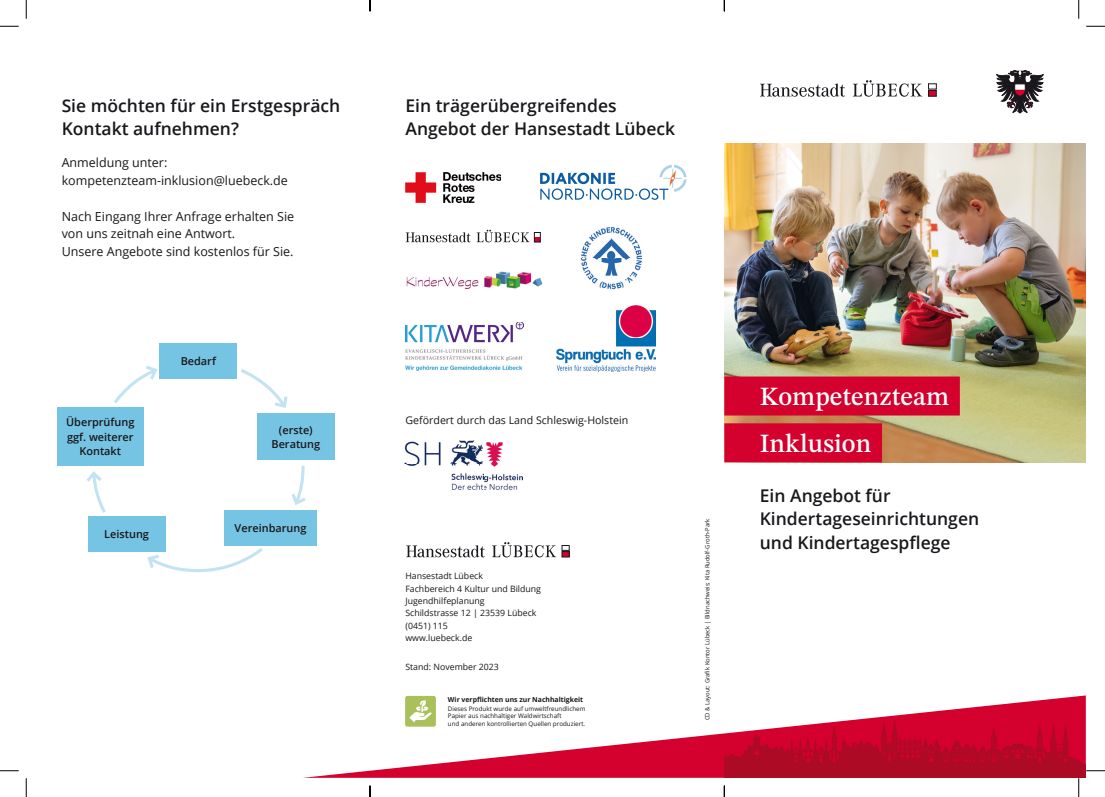
<style>
.page{position:relative;width:1105px;height:797px;background:#fff}
.page>*{position:absolute;margin:0;border:0;box-sizing:border-box;transform-origin:0 0}
.t1{font:500 26.25px/46.8px "STIX Two Text";color:#fff}
.t2{font:600 17.5px/23.4px "Open Sans";color:#1a171c}
.t3{font:12.5px/17.8px "Open Sans";color:#1a171c}
.t4{font:600 10.88px/14.2px "Open Sans";color:#1a171c;text-align:center}
.t5{font:10.62px "Open Sans";color:#1a171c}
.t6{font:8.75px/12.4px "Open Sans";color:#1a171c}
.t7{font:700 6.88px "Open Sans";color:#1a171c}
.t8{font:6.25px/7.5px "Open Sans";color:#1a171c}
.t9{font:5.88px "Open Sans";color:#1a171c}
</style>
<div class="page">
<svg style="left:311px;top:695px;width:775px;height:82px"></svg>
<img style="left:724px;top:143px;width:362px;height:319px">
<svg style="left:853px;top:80px;width:69px;height:17px"></svg>
<svg style="left:760px;top:83px;width:85px;height:14px"></svg>
<div style="left:928px;top:90px;width:8px;height:6px;background:#d4002d"></div>
<div style="left:928px;top:90px;width:8px;height:6px;border:1px solid #1a171c"></div>
<svg style="left:996px;top:70px;width:47px;height:43px"></svg>
<div style="left:724px;top:376px;width:236px;height:39px;background:#d4002d"></div>
<div style="left:724px;top:423px;width:158px;height:39px;background:#d4002d"></div>
<div style="left:405px;top:696px;width:31px;height:30px;background:#a9c05b;border-radius:2px"></div>
<svg style="left:409px;top:700px;width:23px;height:22px"></svg>
<svg style="left:86px;top:471px;width:20px;height:42px"></svg>
<svg style="left:145px;top:545px;width:121px;height:27px"></svg>
<svg style="left:291px;top:466px;width:15px;height:39px"></svg>
<svg style="left:114px;top:363px;width:46px;height:40px"></svg>
<div style="left:160px;top:343px;width:77px;height:35px;background:#76c4e3"></div>
<div style="left:88px;top:516px;width:77px;height:35px;background:#76c4e3"></div>
<div style="left:224px;top:510px;width:93px;height:35px;background:#76c4e3"></div>
<div style="left:257px;top:413px;width:78px;height:47px;background:#76c4e3"></div>
<div style="left:57px;top:407px;width:87px;height:59px;background:#76c4e3"></div>
<svg style="left:241px;top:369px;width:47px;height:39px"></svg>
<svg style="left:492px;top:542px;width:64px;height:15px"></svg>
<svg style="left:406px;top:545px;width:79px;height:12px"></svg>
<svg style="left:562px;top:545px;width:7px;height:5px"></svg>
<div style="left:562px;top:551px;width:7px;height:6px;background:#d4002d"></div>
<div style="left:562px;top:551px;width:7px;height:6px;border:1px solid #1a171c"></div>
<svg style="left:477px;top:230px;width:61px;height:12px"></svg>
<svg style="left:406px;top:232px;width:65px;height:10px"></svg>
<div style="left:534px;top:232px;width:6px;height:10px;border:1px solid #1a171c"></div>
<svg style="left:540px;top:165px;width:146px;height:35px"></svg>
<img style="left:581px;top:227px;width:61px;height:63px">
<img style="left:406px;top:172px;width:95px;height:30px">
<img style="left:406px;top:322px;width:117px;height:49px">
<img style="left:405px;top:440px;width:117px;height:49px">
<img style="left:406px;top:271px;width:137px;height:19px">
<img style="left:556px;top:305px;width:100px;height:66px">
<svg style="left:0;top:25px;width:19px;height:2px"></svg>
<svg style="left:1086px;top:25px;width:19px;height:2px"></svg>
<svg style="left:0;top:770px;width:19px;height:1px"></svg>
<svg style="left:25px;top:0;width:2px;height:19px"></svg>
<svg style="left:25px;top:778px;width:2px;height:19px"></svg>
<svg style="left:1078px;top:0;width:1px;height:19px"></svg>
<svg style="left:369px;top:0;width:2px;height:11px"></svg>
<svg style="left:369px;top:785px;width:2px;height:12px"></svg>
<svg style="left:724px;top:719px;width:381px;height:78px"></svg>
<p class="t2" style="left:62px;top:94px;width:280px">Sie möchten für ein Erstgespräch<br>Kontakt aufnehmen?</p>
<p class="t3" style="left:62px;top:154px;width:228px">Anmeldung unter: kompetenzteam-inklusion@luebeck.de</p>
<p class="t3" style="left:62px;top:207px;width:234px">Nach Eingang Ihrer Anfrage erhalten Sie von uns zeitnah eine Antwort.<br>Unsere Angebote sind kostenlos für Sie.</p>
<p class="t4" style="left:66px;top:415px;width:70px">Überprüfung ggf. weiterer<br>Kontakt</p>
<p class="t4" style="left:104px;top:527px;width:46px">Leistung</p>
<p class="t4" style="left:181px;top:353px;width:37px">Bedarf</p>
<p class="t4" style="left:271px;top:422px;width:50px">(erste)<br>Beratung</p>
<p class="t4" style="left:235px;top:521px;width:73px">Vereinbarung</p>
<p class="t2" style="left:405px;top:94px;width:271px">Ein trägerübergreifendes<br>Angebot der Hansestadt Lübeck</p>
<p class="t5" style="left:405px;top:413px;width:224px">Gefördert durch das Land Schleswig-Holstein</p>
<p class="t6" style="left:405px;top:569px;width:137px">Hansestadt Lübeck<br>Fachbereich 4 Kultur und Bildung<br>Jugendhilfeplanung<br>Schildstrasse 12 | 23539 Lübeck (0451) 115<br>www.luebeck.de</p>
<p class="t6" style="left:405px;top:660px;width:95px">Stand: November 2023</p>
<p class="t7" style="left:448px;top:694px;width:137px">Wir verpflichten uns zur Nachhaltigkeit</p>
<p class="t8" style="left:448px;top:704px;width:139px">Dieses Produkt wurde auf umweltfreundlichem<br>Papier aus nachhaltiger Waldwirtschaft<br>und anderen kontrollierten Quellen produziert.</p>
<p class="t9" style="left:703px;top:720px;width:203px;rotate:-90deg">CD &amp; Layout: Grafik Kontor Lübeck | Bildnachweis: Kita Rudolf-Groth-Park</p>
<h1 class="t1" style="left:760px;top:373px;width:191px">Kompetenzteam<br>Inklusion</h1>
<p class="t2" style="left:760px;top:483px;width:221px">Ein Angebot für<br>Kindertageseinrichtungen und Kindertagespflege</p>
</div>
